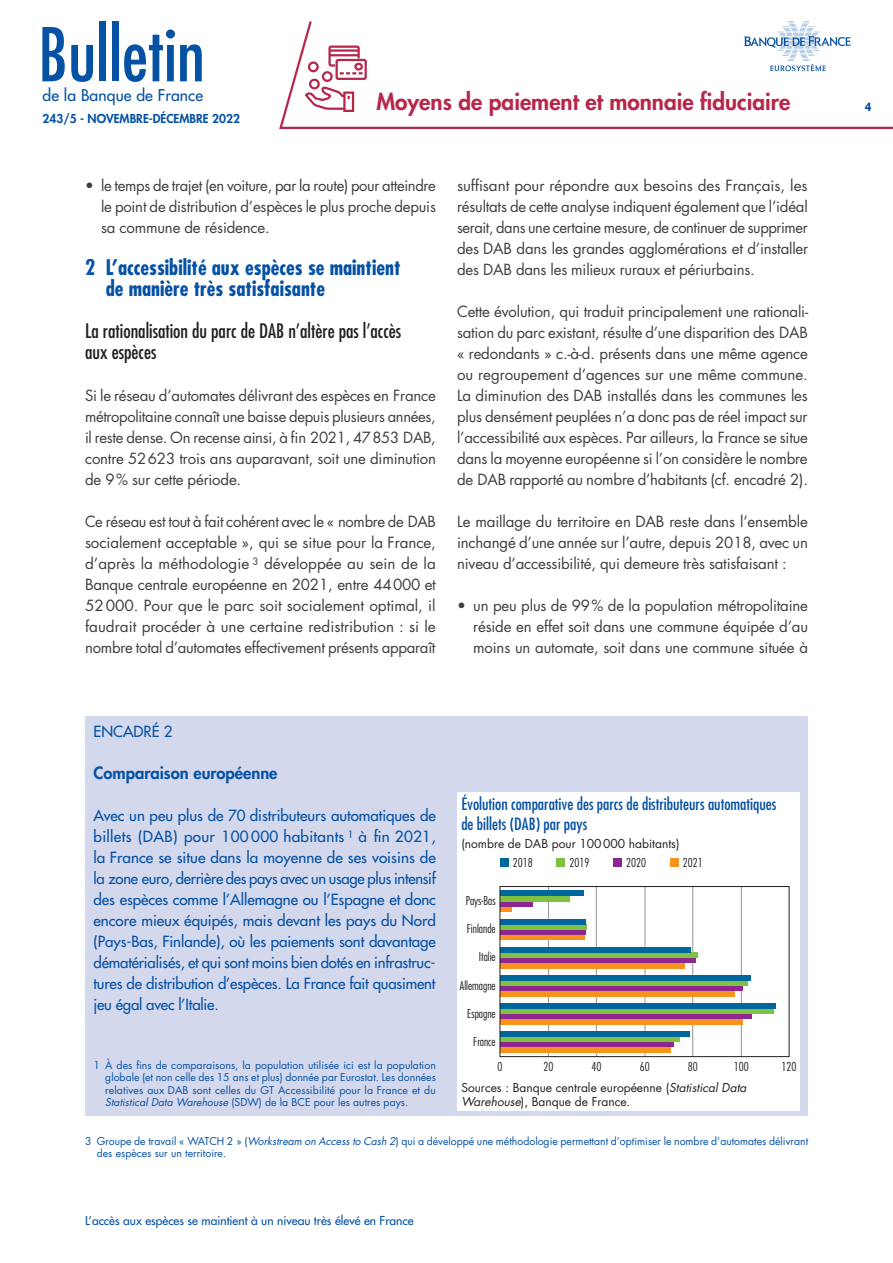
<style>
.page{position:relative;width:893px;height:1263px;background:#fff}
.page>*{position:absolute;margin:0;border:0;box-sizing:border-box;transform-origin:0 0}
.t1{font:condensed 72px "Futura Std";color:#0551a4}
.t2{font:800 22.5px "Futura Std";color:#b6274b}
.t3{font:700 condensed 21px/21px "Futura Std";color:#0551a4}
.t4{font:condensed 19.5px/21px "Futura Std";color:#231f20}
.t5{font:condensed 16.5px/19.8px "Futura Std";color:#0551a4}
.t6{font:800 16.5px "Futura Std";color:#0551a4}
.t7{font:500 15.75px "Futura Std";letter-spacing:.01em;color:#0551a4}
.t8{font:15px/21px "Futura Std";letter-spacing:-.015em;color:#3e3e3f;text-align:justify}
.t9{font:500 15px/21px "Futura Std";letter-spacing:-.01em;color:#0551a4;text-align:justify}
.t10{font:12px/14.4px "Futura Std";color:#231f20}
.t11{font:300 condensed 12px "Futura Std";color:#231f20}
.t12{font:500 12px "Futura Std";color:#0551a4}
.t13{font:800 12px "Futura Std";color:#0551a4}
.t14{font:800 12px "Helvetica Neue LT Std";color:#0551a4;scale:.9 1}
.t15{font:10.5px/12.6px "Futura Std";color:#0551a4}
.s1{font-style:italic}
</style>
<div class="page">
<svg style="left:279px;top:21px;width:614px;height:108px"></svg>
<svg style="left:744px;top:22px;width:106px;height:49px"></svg>
<div style="left:308px;top:61px;width:11px;height:11px;border:2px solid #b6274b;border-radius:50%"></div>
<div style="left:322px;top:71px;width:11px;height:11px;border:2px solid #b6274b;border-radius:50%"></div>
<div style="left:309px;top:79px;width:11px;height:10px;border:2px solid #b6274b;border-radius:50%"></div>
<div style="left:343px;top:91px;width:11px;height:21px;border:2px solid #b6274b"></div>
<svg style="left:304px;top:84px;width:46px;height:27px"></svg>
<div style="left:336px;top:59px;width:31px;height:21px;border:2px solid #b6274b;border-radius:2px"></div>
<svg style="left:327px;top:44px;width:36px;height:30px"></svg>
<div style="left:354px;top:63px;width:9px;height:8px;border:2px solid #b6274b;border-radius:3px"></div>
<div style="left:85px;top:716px;width:723px;height:399px;background:#d4d8ec"></div>
<div style="left:457px;top:792px;width:342px;height:318px;background:#fff"></div>
<hr style="left:548px;top:886px;width:1px;height:170px;background:#939598">
<hr style="left:596px;top:886px;width:1px;height:170px;background:#939598">
<hr style="left:645px;top:886px;width:1px;height:170px;background:#939598">
<hr style="left:692px;top:886px;width:1px;height:170px;background:#939598">
<hr style="left:741px;top:886px;width:1px;height:170px;background:#939598">
<div style="left:500px;top:858px;width:8px;height:9px;background:#00679d"></div>
<div style="left:557px;top:858px;width:8px;height:9px;background:#7fc241"></div>
<div style="left:613px;top:858px;width:9px;height:9px;background:#90268f"></div>
<div style="left:670px;top:858px;width:8px;height:9px;background:#f7931d"></div>
<div style="left:500px;top:1047px;width:170px;height:5px;background:#f7931d"></div>
<div style="left:500px;top:1042px;width:174px;height:5px;background:#90268f"></div>
<div style="left:500px;top:1036px;width:180px;height:6px;background:#7fc241"></div>
<div style="left:500px;top:1031px;width:189px;height:5px;background:#00679d"></div>
<div style="left:500px;top:1019px;width:242px;height:5px;background:#f7931d"></div>
<div style="left:500px;top:1014px;width:252px;height:5px;background:#90268f"></div>
<div style="left:500px;top:1008px;width:273px;height:6px;background:#7fc241"></div>
<div style="left:500px;top:1003px;width:275px;height:5px;background:#00679d"></div>
<div style="left:500px;top:991px;width:234px;height:5px;background:#f7931d"></div>
<div style="left:500px;top:985px;width:242px;height:6px;background:#90268f"></div>
<div style="left:500px;top:980px;width:247px;height:5px;background:#7fc241"></div>
<div style="left:500px;top:975px;width:250px;height:5px;background:#00679d"></div>
<div style="left:500px;top:963px;width:185px;height:5px;background:#f7931d"></div>
<div style="left:500px;top:957px;width:195px;height:6px;background:#90268f"></div>
<div style="left:500px;top:952px;width:197px;height:5px;background:#7fc241"></div>
<div style="left:500px;top:947px;width:190px;height:5px;background:#00679d"></div>
<div style="left:500px;top:935px;width:84px;height:5px;background:#f7931d"></div>
<div style="left:500px;top:929px;width:86px;height:6px;background:#90268f"></div>
<div style="left:500px;top:924px;width:87px;height:5px;background:#7fc241"></div>
<div style="left:500px;top:919px;width:85px;height:5px;background:#00679d"></div>
<div style="left:500px;top:907px;width:11px;height:5px;background:#f7931d"></div>
<div style="left:500px;top:901px;width:33px;height:6px;background:#90268f"></div>
<div style="left:500px;top:896px;width:69px;height:5px;background:#7fc241"></div>
<div style="left:500px;top:891px;width:83px;height:5px;background:#00679d"></div>
<div style="left:500px;top:886px;width:289px;height:171px;border:1px solid #231f20"></div>
<h1 class="t1" style="left:38px;top:12px;width:168px">Bulletin</h1>
<p class="t7" style="left:43px;top:86px;width:162px">de la Banque de France</p>
<p class="t13" style="left:43px;top:111px;width:199px">243/5 - NOVEMBRE-DÉCEMBRE 2022</p>
<h2 class="t2" style="left:376px;top:88px;width:415px">Moyens de paiement et monnaie fiduciaire</h2>
<p class="t14" style="left:865px;top:99px;width:9px">4</p>
<p class="t8" style="left:101px;top:175px;width:336px;text-indent:-16px">• le temps de trajet (en voiture, par la route) pour atteindre le point de distribution d’espèces le plus proche depuis sa commune de résidence.</p>
<h3 class="t3" style="left:106px;top:257px;width:296px;text-indent:-21px">2 L’accessibilité aux espèces se maintient de manière très satisfaisante</h3>
<h3 class="t4" style="left:85px;top:320px;width:318px">La rationalisation du parc de DAB n’altère pas l’accès aux espèces</h3>
<p class="t8" style="left:85px;top:385px;width:352px">Si le réseau d’automates délivrant des espèces en France métropolitaine connaît une baisse depuis plusieurs années, il reste dense. On recense ainsi, à fin 2021, 47853 DAB, contre 52623 trois ans auparavant, soit une diminution de 9% sur cette période.</p>
<p class="t8" style="left:85px;top:511px;width:352px">Ce réseau est tout à fait cohérent avec le « nombre de DAB socialement acceptable », qui se situe pour la France, d’après la méthodologie <sup>3</sup> développée au sein de la Banque centrale européenne en 2021, entre 44000 et 52000. Pour que le parc soit socialement optimal, il faudrait procéder à une certaine redistribution : si le nombre total d’automates effectivement présents apparaît</p>
<p class="t8" style="left:457px;top:175px;width:352px">suffisant pour répondre aux besoins des Français, les résultats de cette analyse indiquent également que l’idéal serait, dans une certaine mesure, de continuer de supprimer des DAB dans les grandes agglomérations et d’installer des DAB dans les milieux ruraux et périurbains.</p>
<p class="t8" style="left:457px;top:301px;width:353px">Cette évolution, qui traduit principalement une rationali‑ sation du parc existant, résulte d’une disparition des DAB « redondants » c.‑à‑d. présents dans une même agence ou regroupement d’agences sur une même commune.<br>La diminution des DAB installés dans les communes les plus densément peuplées n’a donc pas de réel impact sur l’accessibilité aux espèces. Par ailleurs, la France se situe dans la moyenne européenne si l’on considère le nombre de DAB rapporté au nombre d’habitants (cf. encadré 2).</p>
<p class="t8" style="left:457px;top:511px;width:352px">Le maillage du territoire en DAB reste dans l’ensemble inchangé d’une année sur l’autre, depuis 2018, avec un niveau d’accessibilité, qui demeure très satisfaisant :</p>
<p class="t8" style="left:473px;top:595px;width:336px;text-indent:-16px">• un peu plus de 99% de la population métropolitaine réside en effet soit dans une commune équipée d’au moins un automate, soit dans une commune située à</p>
<p class="t9" style="left:94px;top:721px;width:80px">ENCADRÉ 2</p>
<p class="t6" style="left:94px;top:763px;width:186px">Comparaison européenne</p>
<p class="t9" style="left:94px;top:805px;width:344px">Avec un peu plus de 70 distributeurs automatiques de billets (DAB) pour 100 000 habitants <sup>1</sup> à fin 2021, la France se situe dans la moyenne de ses voisins de la zone euro, derrière des pays avec un usage plus intensif des espèces comme l’Allemagne ou l’Espagne et donc encore mieux équipés, mais devant les pays du Nord (Pays‑Bas, Finlande), où les paiements sont davantage dématérialisés, et qui sont moins bien dotés en infrastruc‑ tures de distribution d’espèces. La France fait quasiment jeu égal avec l’Italie.</p>
<p class="t15" style="left:105px;top:1058px;width:332px;text-align:justify;text-indent:-12px">1 À des fins de comparaisons, la population utilisée ici est la population globale (et non celle des 15 ans et plus) donnée par Eurostat. Les données relatives aux DAB sont celles du GT Accessibilité pour la France et du <span class="s1">Statistical Data Warehouse</span> (SDW) de la BCE pour les autres pays.</p>
<p class="t5" style="left:461px;top:794px;width:316px">Évolution comparative des parcs de distributeurs automatiques de billets (DAB) par pays</p>
<p class="t10" style="left:461px;top:837px;width:220px">(nombre de DAB pour 100000 habitants)</p>
<p class="t11" style="left:513px;top:855px;width:21px">2018</p>
<p class="t11" style="left:569px;top:855px;width:21px">2019</p>
<p class="t11" style="left:626px;top:855px;width:21px">2020</p>
<p class="t11" style="left:683px;top:855px;width:21px">2021</p>
<p class="t11" style="left:466px;top:894px;width:31px">Pays-Bas</p>
<p class="t11" style="left:467px;top:922px;width:30px">Finlande</p>
<p class="t11" style="left:479px;top:950px;width:18px">Italie</p>
<p class="t11" style="left:460px;top:978px;width:37px">Allemagne</p>
<p class="t11" style="left:467px;top:1006px;width:30px">Espagne</p>
<p class="t11" style="left:473px;top:1034px;width:24px">France</p>
<p class="t11" style="left:497px;top:1059px;width:6px">0</p>
<p class="t11" style="left:544px;top:1059px;width:11px">20</p>
<p class="t11" style="left:591px;top:1059px;width:11px">40</p>
<p class="t11" style="left:640px;top:1059px;width:11px">60</p>
<p class="t11" style="left:688px;top:1059px;width:11px">80</p>
<p class="t11" style="left:734px;top:1059px;width:16px">100</p>
<p class="t11" style="left:782px;top:1059px;width:16px">120</p>
<p class="t10" style="left:461px;top:1080px;width:287px">Sources : Banque centrale européenne (<span class="s1">Statistical Data<br>Warehouse</span>), Banque de France.</p>
<p class="t15" style="left:97px;top:1134px;width:713px;text-indent:-12px">3 Groupe de travail « WATCH 2 » (<span class="s1">Workstream on Access to Cash 2</span>) qui a développé une méthodologie permettant d’optimiser le nombre d’automates délivrant des espèces sur un territoire.</p>
<p class="t12" style="left:85px;top:1213px;width:330px">L’accès aux espèces se maintient à un niveau très élevé en France</p>
</div>
